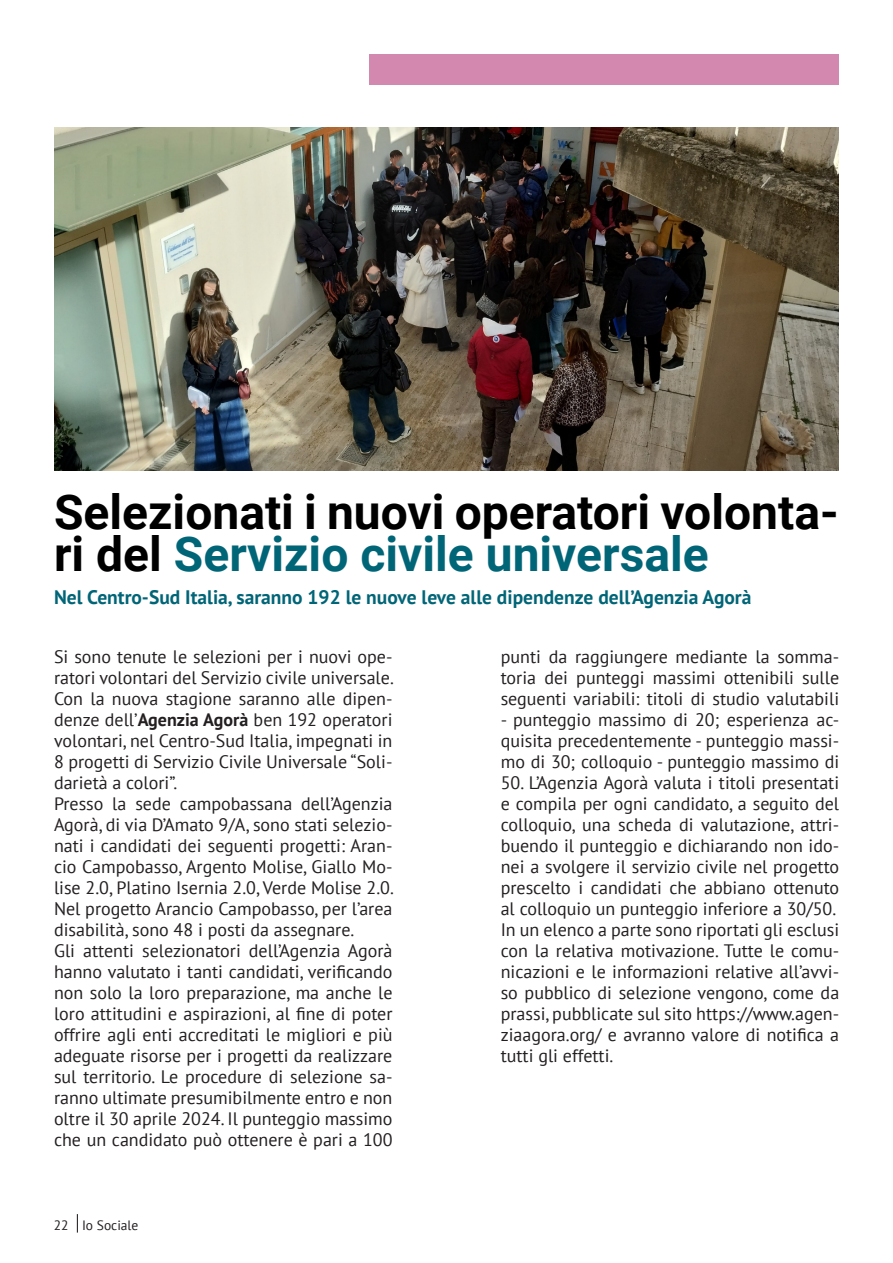
<style>
.page{position:relative;width:893px;height:1263px;background:#fff}
.page>*{position:absolute;margin:0;border:0;box-sizing:border-box;transform-origin:0 0}
.TITLE_3{font:700 48px/42px "Roboto";color:#000}
.body_text{font:700 19.5px "PT Sans";color:#006577}
.body_text-2{font:18px/21px "PT Sans";color:#231f20;text-align:justify}
.t1{font:13.5px "PT Sans";color:#231f20}
.s1{color:#006577}
.s2{font-weight:700}
</style>
<div class="page">
<svg style="left:77px;top:1214px;width:1px;height:18px"></svg>
<img style="left:54px;top:128px;width:785px;height:342px">
<div style="left:369px;top:54px;width:470px;height:31px;background:#d388af"></div>
<p class="TITLE_3" style="left:54px;top:489px;width:786px">Selezionati i nuovi operatori volonta&shy;ri del <span class="s1">Servizio civile universale</span></p>
<p class="body_text" style="left:54px;top:584px;width:699px">Nel Centro-Sud Italia, saranno 192 le nuove leve alle dipendenze dell’Agenzia Agorà</p>
<p class="body_text-2" style="left:54px;top:645px;width:341px">Si sono tenute le selezioni per i nuovi ope&shy;ratori volontari del Servizio civile universale.</p>
<p class="body_text-2" style="left:54px;top:687px;width:340px">Con la nuova stagione saranno alle dipen&shy;denze dell’<span class="s2">Agenzia Agorà</span> ben 192 operatori volontari, nel Centro-Sud Italia, impegnati in 8 progetti di Servizio Civile Universale “Soli&shy;darietà a colori”.</p>
<p class="body_text-2" style="left:54px;top:792px;width:341px">Presso la sede campobassana dell’Agenzia Agorà, di via D’Amato 9/A, sono stati selezio&shy;nati i candidati dei seguenti progetti: Aran&shy;cio Campobasso, Argento Molise, Giallo Mo&shy;lise 2.0, Platino Isernia 2.0, Verde Molise 2.0.<br>Nel progetto Arancio Campobasso, per l’area disabilità, sono 48 i posti da assegnare.</p>
<p class="body_text-2" style="left:54px;top:939px;width:340px">Gli attenti selezionatori dell’Agenzia Agorà hanno valutato i tanti candidati, verificando non solo la loro preparazione, ma anche le loro attitudini e aspirazioni, al fine di poter offrire agli enti accreditati le migliori e più adeguate risorse per i progetti da realizzare sul territorio. Le procedure di selezione sa&shy;ranno ultimate presumibilmente entro e non oltre il 30 aprile 2024. Il punteggio massimo che un candidato può ottenere è pari a 100</p>
<p class="t1" style="left:54px;top:1216px;width:86px">22 Io Sociale</p>
<p class="body_text-2" style="left:501px;top:645px;width:340px">punti da raggiungere mediante la somma&shy;toria dei punteggi massimi ottenibili sulle seguenti variabili: titoli di studio valutabili</p>
<p class="body_text-2" style="left:501px;top:708px;width:340px">- punteggio massimo di 20; esperienza ac&shy;quisita precedentemente - punteggio massi&shy;mo di 30; colloquio - punteggio massimo di</p>
<p class="body_text-2" style="left:501px;top:771px;width:340px">50. L’Agenzia Agorà valuta i titoli presentati e compila per ogni candidato, a seguito del colloquio, una scheda di valutazione, attri&shy;buendo il punteggio e dichiarando non ido&shy;nei a svolgere il servizio civile nel progetto prescelto i candidati che abbiano ottenuto al colloquio un punteggio inferiore a 30/50.</p>
<p class="body_text-2" style="left:501px;top:918px;width:340px">In un elenco a parte sono riportati gli esclusi con la relativa motivazione. Tutte le comu&shy;nicazioni e le informazioni relative all’avvi&shy;so pubblico di selezione vengono, come da prassi, pubblicate sul sito https://www.agen&shy;ziaagora.org/ e avranno valore di notifica a tutti gli effetti.</p>
</div>
